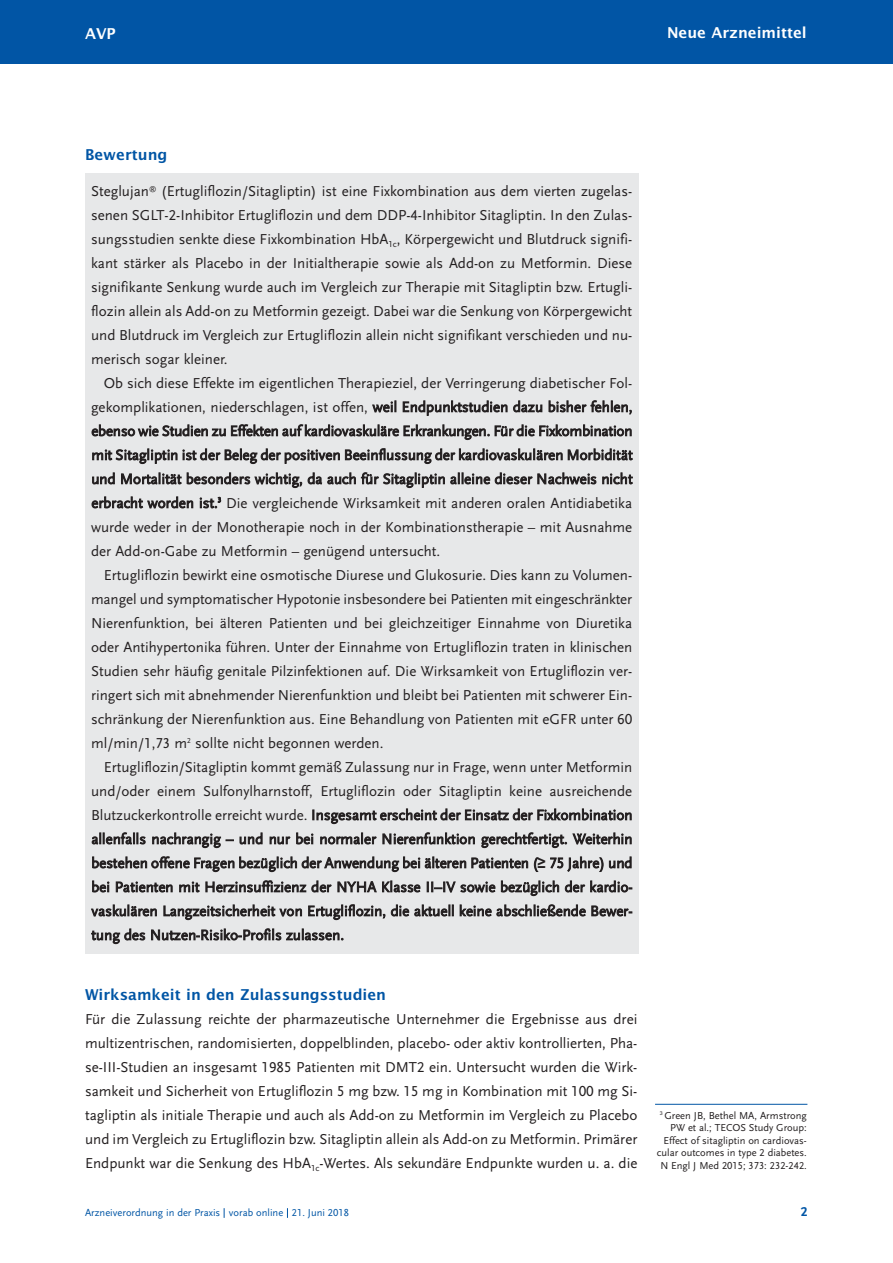
<style>
.page{position:relative;width:893px;height:1263px;background:#fff}
.page>*{position:absolute;margin:0;border:0;box-sizing:border-box;transform-origin:0 0}
.t1{font:15px/24px "Scala Sans LF";color:#231f20;text-align:justify}
.t2{font:600 15px "Lucida Sans";color:#0155a5}
.t3{font:600 15px "Lucida Sans";color:#fff}
.t4{font:700 13.5px "Scala Sans LF";color:#0155a5}
.t5{font:10.5px/12.6px "Scala Sans LF";color:#231f20;text-align:right}
.t6{font:10.5px "Scala Sans LF";color:#0155a5}
.s1{font-family:"Arial";font-weight:700}
</style>
<div class="page">
<div style="left:0;top:0;width:892px;height:64px;background:#0155a5"></div>
<div style="left:85px;top:173px;width:553px;height:780px;background:#e7e8e9"></div>
<hr style="left:655px;top:1104px;width:152px;height:1px;background:#0155a5">
<p class="t3" style="left:85px;top:25px;width:32px">AVP</p>
<p class="t3" style="left:667px;top:24px;width:141px">Neue Arzneimittel</p>
<p class="t2" style="left:85px;top:146px;width:84px">Bewertung</p>
<p class="t1" style="left:91px;top:179px;width:543px">Steglujan<sup>®</sup> (Ertugliflozin/Sitagliptin) ist eine Fixkombination aus dem vierten zugelas&shy;senen SGLT-2-Inhibitor Ertugliflozin und dem DDP-4-Inhibitor Sitagliptin. In den Zulas&shy;sungsstudien senkte diese Fixkombination HbA<sub>1c</sub>, Körpergewicht und Blutdruck signifi&shy;kant stärker als Placebo in der Initialtherapie sowie als Add-on zu Metformin. Diese signifikante Senkung wurde auch im Vergleich zur Therapie mit Sitagliptin bzw. Ertugli&shy;flozin allein als Add-on zu Metformin gezeigt. Dabei war die Senkung von Körpergewicht und Blutdruck im Vergleich zur Ertugliflozin allein nicht signifikant verschieden und nu&shy;merisch sogar kleiner.</p>
<p class="t1" style="left:91px;top:371px;width:543px;text-indent:13px">Ob sich diese Effekte im eigentlichen Therapieziel, der Verringerung diabetischer Fol&shy;gekomplikationen, niederschlagen, ist offen, weil Endpunktstudien dazu bisher fehlen, ebenso wie Studien zu Effekten auf kardiovaskuläre Erkrankungen. Für die Fixkombination mit Sitagliptin ist der Beleg der positiven Beeinflussung der kardiovaskulären Morbidität und Mortalität besonders wichtig, da auch für Sitagliptin alleine dieser Nachweis nicht erbracht worden ist.<sup>3</sup> Die vergleichende Wirksamkeit mit anderen oralen Antidiabetika wurde weder in der Monotherapie noch in der Kombinationstherapie – mit Ausnahme der Add-on-Gabe zu Metformin – genügend untersucht.</p>
<p class="t1" style="left:91px;top:563px;width:543px;text-indent:13px">Ertugliflozin bewirkt eine osmotische Diurese und Glukosurie. Dies kann zu Volumen&shy;mangel und symptomatischer Hypotonie insbesondere bei Patienten mit eingeschränkter Nierenfunktion, bei älteren Patienten und bei gleichzeitiger Einnahme von Diuretika oder Antihypertonika führen. Unter der Einnahme von Ertugliflozin traten in klinischen Studien sehr häufig genitale Pilzinfektionen auf. Die Wirksamkeit von Ertugliflozin ver&shy;ringert sich mit abnehmender Nierenfunktion und bleibt bei Patienten mit schwerer Ein&shy;schränkung der Nierenfunktion aus. Eine Behandlung von Patienten mit eGFR unter 60 ml/min/1,73 m<sup>2</sup> sollte nicht begonnen werden.</p>
<p class="t1" style="left:91px;top:755px;width:543px;text-indent:13px">Ertugliflozin/Sitagliptin kommt gemäß Zulassung nur in Frage, wenn unter Metformin und/oder einem Sulfonylharnstoff, Ertugliflozin oder Sitagliptin keine ausreichende Blutzuckerkontrolle erreicht wurde. Insgesamt erscheint der Einsatz der Fixkombination allenfalls nachrangig – und nur bei normaler Nierenfunktion gerechtfertigt. Weiterhin bestehen offene Fragen bezüglich der Anwendung bei älteren Patienten (<span class="s1">≥</span> 75 Jahre) und bei Patienten mit Herzinsuffizienz der NYHA Klasse II–IV sowie bezüglich der kardio&shy;vaskulären Langzeitsicherheit von Ertugliflozin, die aktuell keine abschließende Bewer - tung des Nutzen-Risiko-Profils zulassen.</p>
<p class="t2" style="left:85px;top:986px;width:303px">Wirksamkeit in den Zulassungsstudien</p>
<p class="t1" style="left:85px;top:1007px;width:554px">Für die Zulassung reichte der pharmazeutische Unternehmer die Ergebnisse aus drei multizentrischen, randomisierten, doppelblinden, placebo- oder aktiv kontrollierten, Pha&shy;se-III-Studien an insgesamt 1985 Patienten mit DMT2 ein. Untersucht wurden die Wirk&shy;samkeit und Sicherheit von Ertugliflozin 5 mg bzw. 15 mg in Kombination mit 100 mg Si&shy;tagliptin als initiale Therapie und auch als Add-on zu Metformin im Vergleich zu Placebo und im Vergleich zu Ertugliflozin bzw. Sitagliptin allein als Add-on zu Metformin. Primärer Endpunkt war die Senkung des HbA<sub>1c</sub>-Wertes. Als sekundäre Endpunkte wurden u. a. die</p>
<p class="t5" style="left:657px;top:1109px;width:152px"><sup>3</sup> Green JB, Bethel MA, Armstrong<br>PW et al.; TECOS Study Group:<br>Effect of sitagliptin on cardiovas&shy;cular outcomes in type 2 diabetes.<br>N Engl J Med 2015; 373: 232-242.</p>
<p class="t6" style="left:85px;top:1207px;width:265px">Arzneiverordnung in der Praxis vorab online 21. Juni 2018</p>
<p class="t4" style="left:801px;top:1204px;width:8px">2</p>
</div>
